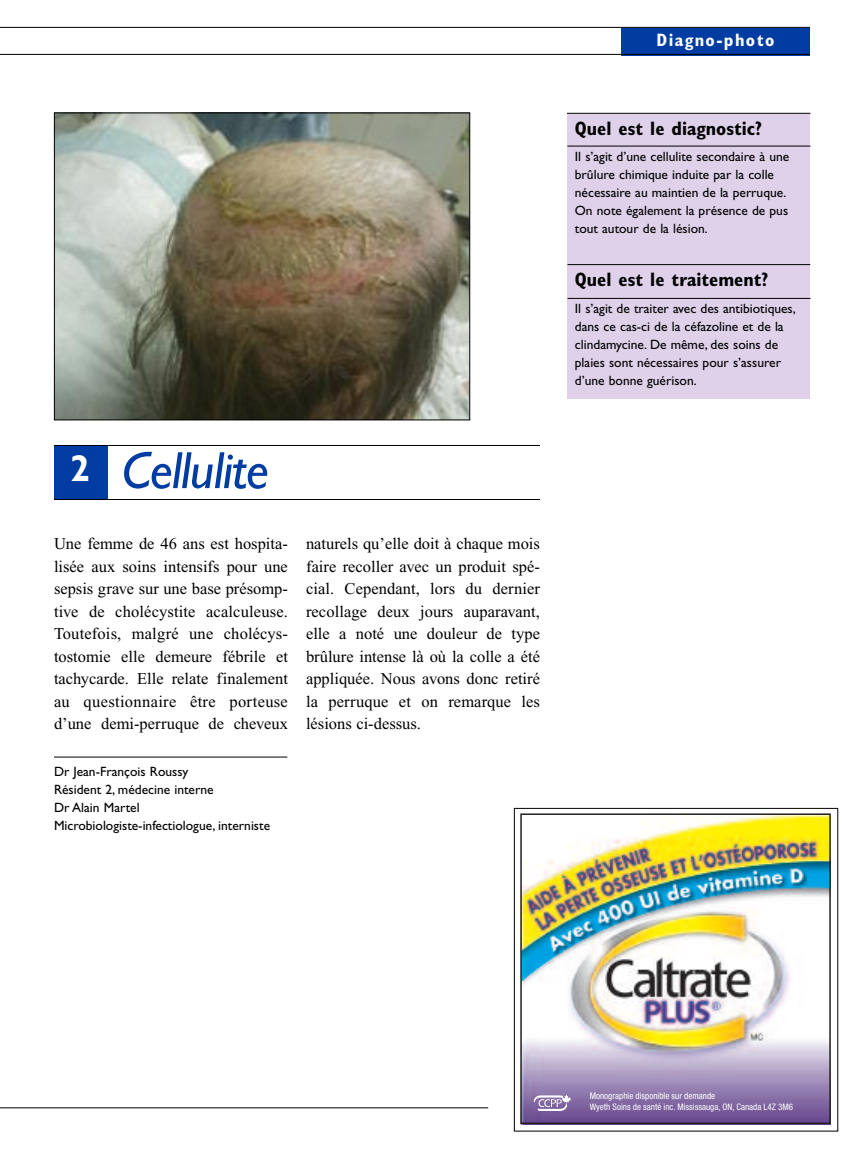
<style>
.page{position:relative;width:864px;height:1175px;background:#fff}
.page>*{position:absolute;margin:0;border:0;box-sizing:border-box;transform-origin:0 0}
.t1{font:italic 52.5px "Gill Sans";letter-spacing:-.015em;color:#003ca2}
.t2{font:700 condensed 37.5px "Gill Sans";color:#fff}
.t3{font:700 condensed 19.5px "Gill Sans";color:#000}
.t4{font:700 condensed 18px "Gill Sans";letter-spacing:.08em;color:#fff}
.t5{font:16.5px/22.5px "Times New Roman";letter-spacing:.005em;color:#000;text-align:justify}
.t6{font:13.5px/18px "Gill Sans";color:#000}
.t7{font:9px/10.8px "Helvetica Neue Condensed+YRAKJX";color:#fff}
</style>
<div class="page">
<div style="left:621px;top:28px;width:189px;height:27px;background:#003ca2"></div>
<img style="left:56px;top:115px;width:412px;height:303px">
<div style="left:54px;top:113px;width:416px;height:307px;border:1px solid #000"></div>
<div style="left:567px;top:114px;width:243px;height:284px;background:#dfd1ea"></div>
<hr style="left:54px;top:756px;width:233px;height:1px;background:#000">
<hr style="left:568px;top:264px;width:242px;height:1px;background:#000">
<hr style="left:568px;top:298px;width:242px;height:1px;background:#000">
<div style="left:54px;top:445px;width:54px;height:54px;background:#003ca2"></div>
<hr style="left:567px;top:113px;width:243px;height:1px;background:#000">
<hr style="left:567px;top:146px;width:243px;height:1px;background:#000">
<hr style="left:54px;top:445px;width:486px;height:1px;background:#000">
<hr style="left:54px;top:499px;width:486px;height:1px;background:#000">
<hr style="left:0;top:27px;width:810px;height:1px;background:#000">
<hr style="left:0;top:54px;width:810px;height:1px;background:#000">
<hr style="left:0;top:1107px;width:488px;height:1px;background:#000">
<img style="left:520px;top:813px;width:311px;height:312px">
<div style="left:514px;top:808px;width:324px;height:323px;border:1px solid #000"></div>
<h2 class="t2" style="left:71px;top:454px;width:21px">2</h2>
<h1 class="t1" style="left:122px;top:450px;width:149px">Cellulite</h1>
<p class="t5" style="left:54px;top:534px;width:235px">Une femme de 46 ans est hospita&shy;lisée aux soins intensifs pour une sepsis grave sur une base présomp&shy;tive de cholécystite acalculeuse.<br>Toutefois, malgré une cholécys&shy;tostomie elle demeure fébrile et tachycarde. Elle relate finalement au questionnaire être porteuse d’une demi-perruque de cheveux</p>
<p class="t5" style="left:306px;top:534px;width:235px">naturels qu’elle doit à chaque mois faire recoller avec un produit spé&shy;cial. Cependant, lors du dernier recollage deux jours auparavant, elle a noté une douleur de type brûlure intense là où la colle a été appliquée. Nous avons donc retiré la perruque et on remarque les lésions ci-dessus.</p>
<p class="t6" style="left:54px;top:764px;width:218px">Dr Jean-François Roussy<br>Résident 2, médecine interne<br>Dr Alain Martel<br>Microbiologiste-infectiologue, interniste</p>
<p class="t4" style="left:656px;top:33px;width:120px">Diagno-photo</p>
<p class="t3" style="left:575px;top:121px;width:189px">Quel est le diagnostic?</p>
<p class="t6" style="left:575px;top:148px;width:216px">Il s’agit d’une cellulite secondaire à une brûlure chimique induite par la colle nécessaire au maintien de la perruque.<br>On note également la présence de pus tout autour de la lésion.</p>
<p class="t3" style="left:575px;top:272px;width:195px">Quel est le traitement?</p>
<p class="t6" style="left:575px;top:300px;width:222px">Il s’agit de traiter avec des antibiotiques, dans ce cas-ci de la céfazoline et de la clindamycine. De même, des soins de plaies sont nécessaires pour s’assurer d’une bonne guérison.</p>
<p class="t7" style="left:590px;top:1090px;width:205px">Monographie disponible sur demande<br>Wyeth Soins de santé inc. Mississauga, ON, Canada L4Z 3M6</p>
</div>
